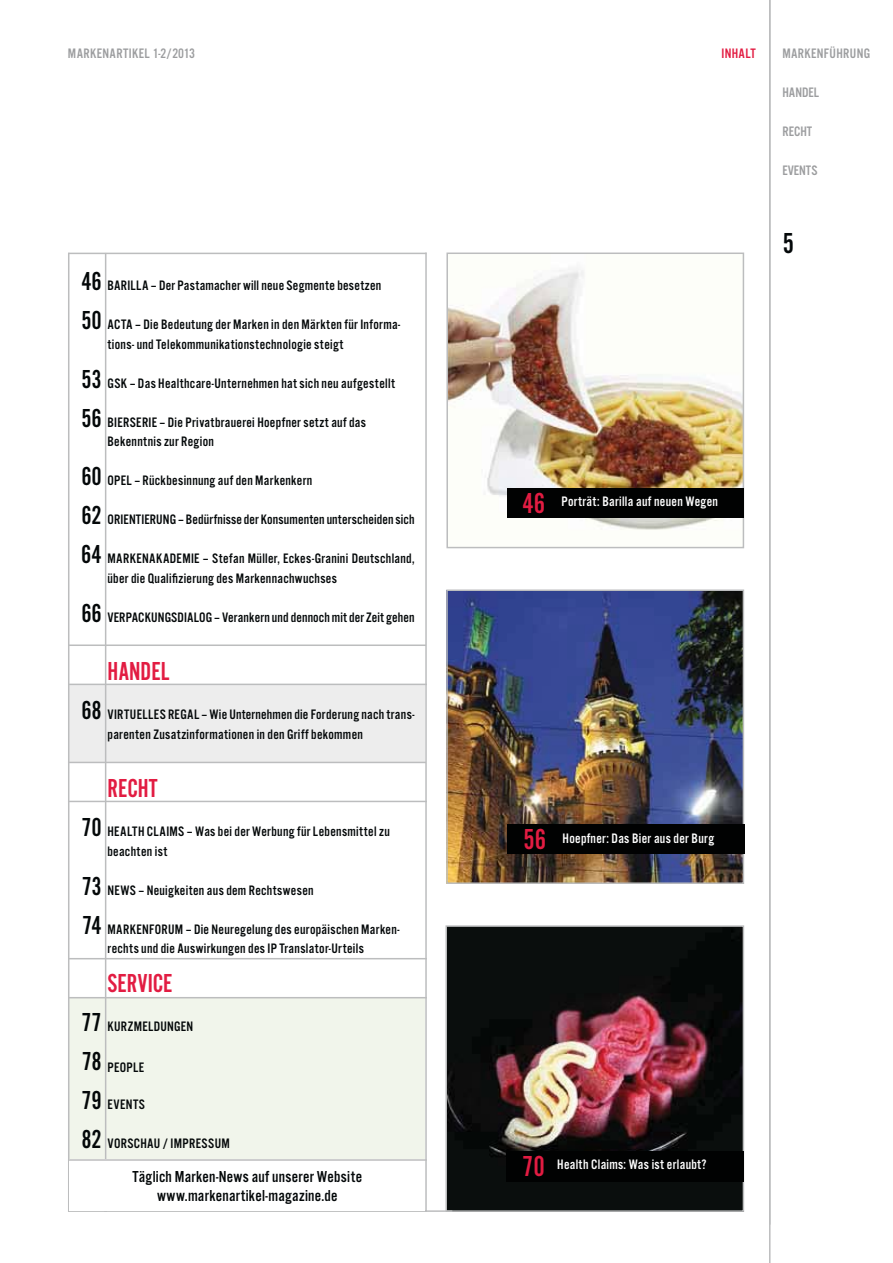
<style>
.page{position:relative;width:893px;height:1263px;background:#fff}
.page>*{position:absolute;margin:0;border:0;box-sizing:border-box;transform-origin:0 0}
.t1{font:30px "Alternate Got No 2 D";color:#e21c42}
.t2{font:30px "Alternate Got No 2 D";color:#040809}
.t3{font:27px/39px "Alternate Got No 2 D";color:#040809}
.t4{font:27px "Alternate Got No 2 D";color:#e21c42}
.t5{font:16.5px/19.5px "Alternate Got No 3 D";letter-spacing:.015em;color:#040809;text-align:center}
.t6{font:14.25px/19.5px "Alternate Got No 3 D";letter-spacing:.02em;color:#040809}
.t7{font:14.25px "Alternate Got No 3 D";letter-spacing:.02em;color:#fff}
.t8{font:14.25px "Alternate Got No 3 D";letter-spacing:.025em;color:#9c9d9f}
.t9{font:14.25px "Alternate Got No 3 D";letter-spacing:.025em;color:#e21c42}
.s1{font-family:"Alternate Got No 2 D";font-size:30px;color:#e21c42}
</style>
<div class="page">
<hr style="left:769px;top:0;width:1px;height:1263px;background:#bcbdbe">
<img style="left:68px;top:252px;width:677px;height:960px">
<div style="left:507px;top:1151px;width:237px;height:30px;background:#010202"></div>
<div style="left:507px;top:824px;width:237px;height:30px;background:#010202"></div>
<div style="left:507px;top:488px;width:237px;height:29px;background:#010202"></div>
<hr style="left:68px;top:253px;width:358px;height:1px;background:#bcbdbe">
<hr style="left:69px;top:645px;width:357px;height:1px;background:#bcbdbe">
<hr style="left:69px;top:684px;width:358px;height:1px;background:#bcbdbe">
<hr style="left:68px;top:762px;width:358px;height:1px;background:#bcbdbe">
<hr style="left:68px;top:801px;width:359px;height:1px;background:#bcbdbe">
<hr style="left:69px;top:958px;width:358px;height:1px;background:#bcbdbe">
<hr style="left:69px;top:997px;width:358px;height:1px;background:#bcbdbe">
<hr style="left:68px;top:253px;width:1px;height:959px;background:#bcbdbe">
<div style="left:69px;top:1159px;width:356px;height:51px;background:#fff"></div>
<hr style="left:68px;top:1159px;width:359px;height:2px;background:#bcbdbe">
<p class="t8" style="left:68px;top:48px;width:128px">MARKENARTIKEL 1-2/ 2013</p>
<p class="t9" style="left:721px;top:48px;width:36px">INHALT</p>
<p class="t8" style="left:782px;top:48px;width:89px">MARKENFÜHRUNG</p>
<p class="t8" style="left:782px;top:87px;width:38px">HANDEL</p>
<p class="t8" style="left:782px;top:126px;width:31px">RECHT</p>
<p class="t8" style="left:782px;top:165px;width:37px">EVENTS</p>
<p class="t3" style="left:81px;top:264px;width:22px">46<br>50</p>
<p class="t3" style="left:81px;top:362px;width:22px">53<br>56</p>
<p class="t3" style="left:81px;top:459px;width:22px;text-align:justify">60<br>62<br>64</p>
<p class="t3" style="left:81px;top:596px;width:22px">66</p>
<p class="t6" style="left:108px;top:277px;width:275px">BARILLA – Der Pastamacher will neue Segmente besetzen</p>
<p class="t6" style="left:108px;top:316px;width:294px">ACTA – Die Bedeutung der Marken in den Märkten für Informa&shy;tions- und Telekommunikationstechnologie steigt</p>
<p class="t6" style="left:108px;top:375px;width:289px">GSK – Das Healthcare-Unternehmen hat sich neu aufgestellt</p>
<p class="t6" style="left:108px;top:414px;width:260px">BIERSERIE – Die Privatbrauerei Hoepfner setzt auf das<br>Bekenntnis zur Region</p>
<p class="t6" style="left:108px;top:472px;width:206px">OPEL – Rückbesinnung auf den Markenkern</p>
<p class="t6" style="left:108px;top:511px;width:309px">ORIENTIERUNG – Bedürfnisse der Konsumenten unterscheiden sich</p>
<p class="t6" style="left:108px;top:550px;width:309px">MARKENAKADEMIE – Stefan Müller, Eckes-Granini Deutschland, über die Qualifizierung des Markennachwuchses</p>
<p class="t6" style="left:108px;top:609px;width:309px">VERPACKUNGSDIALOG – Verankern und dennoch mit der Zeit gehen</p>
<p class="t4" style="left:108px;top:662px;width:63px">HANDEL</p>
<p class="t6" style="left:108px;top:706px;width:309px">VIRTUELLES REGAL – Wie Unternehmen die Forderung nach trans&shy;parenten Zusatzinformationen in den Griff bekommen</p>
<p class="t4" style="left:108px;top:779px;width:52px">RECHT</p>
<p class="t6" style="left:108px;top:823px;width:284px">HEALTH CLAIMS – Was bei der Werbung für Lebensmittel zu beachten ist</p>
<p class="t6" style="left:108px;top:882px;width:208px">NEWS – Neuigkeiten aus dem Rechtswesen</p>
<p class="t6" style="left:108px;top:921px;width:293px">MARKENFORUM – Die Neuregelung des europäischen Marken&shy;rechts und die Auswirkungen des IP Translator-Urteils</p>
<p class="t4" style="left:108px;top:974px;width:67px">SERVICE</p>
<p class="t6" style="left:108px;top:1018px;width:87px">KURZMELDUNGEN</p>
<p class="t6" style="left:108px;top:1059px;width:38px">PEOPLE</p>
<p class="t6" style="left:108px;top:1096px;width:39px">EVENTS</p>
<p class="t6" style="left:108px;top:1135px;width:124px">VORSCHAU / IMPRESSUM</p>
<p class="t5" style="left:133px;top:1168px;width:231px">Täglich Marken-News auf unserer Website www.markenartikel-magazine.de</p>
<p class="t3" style="left:81px;top:693px;width:22px">68</p>
<p class="t3" style="left:81px;top:801px;width:22px;line-height:58.5px">70<br>73</p>
<p class="t3" style="left:82px;top:908px;width:21px">74</p>
<p class="t3" style="left:81px;top:1005px;width:22px;text-align:justify">77<br>78<br>79<br>82</p>
<p class="t2" style="left:783px;top:233px;width:13px">5</p>
<p class="t1" style="left:522px;top:493px;width:24px">46</p>
<p class="t7" style="left:561px;top:497px;width:158px">Porträt: Barilla auf neuen Wegen</p>
<p class="t7" style="left:523px;top:834px;width:192px"><span class="s1">56</span> Hoepfner: Das Bier aus der Burg</p>
<p class="t1" style="left:522px;top:1157px;width:24px">70</p>
<p class="t7" style="left:557px;top:1160px;width:151px">Health Claims: Was ist erlaubt?</p>
</div>
